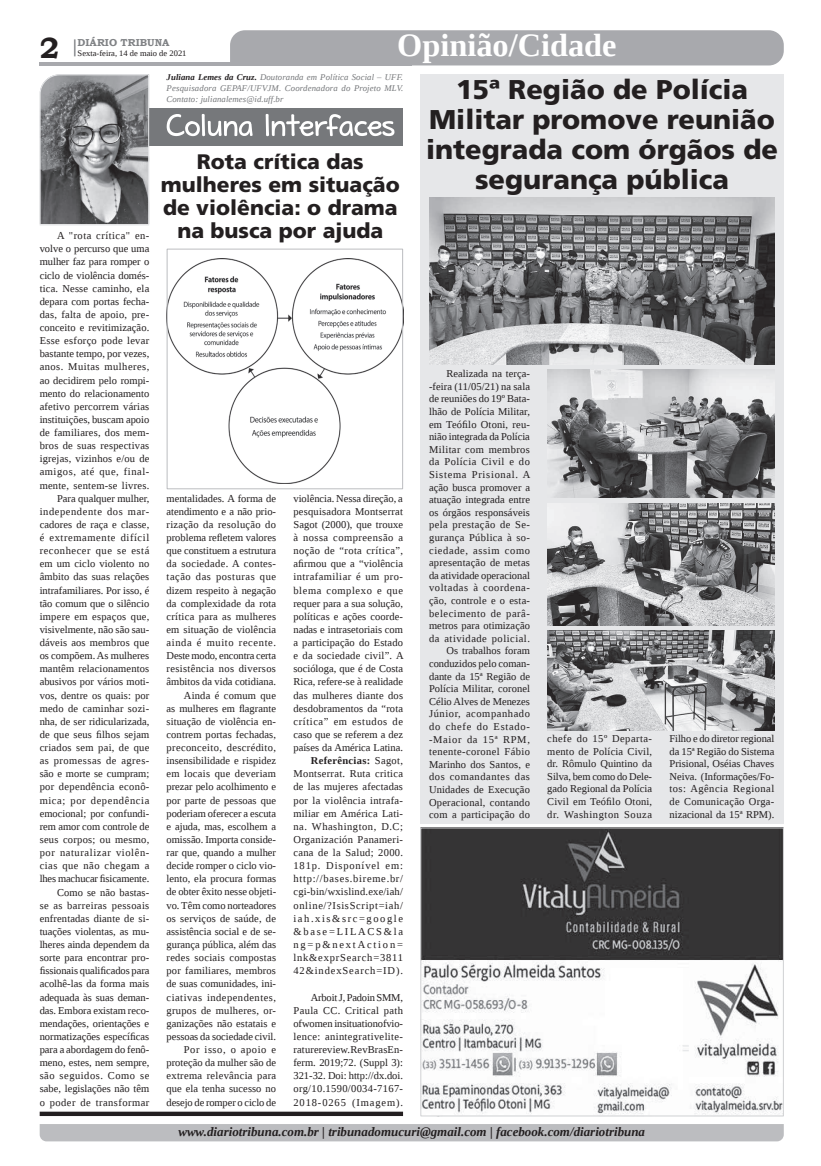
<style>
.page{position:relative;width:821px;height:1166px;background:#fff}
.page>*{position:absolute;margin:0;border:0;box-sizing:border-box;transform-origin:0 0}
.t1{font:700 32.38px "Liberation Serif";color:#fff}
.t2{font:700 29.31px "Bookman Old Style";color:#231f20}
.t3{font:900 27.12px/29.8px "Frutiger LT Std";color:#231f20;text-align:center}
.t4{font:900 21px/23.2px "Frutiger LT Std";color:#231f20;text-align:center}
.t5{font:italic 700 12.95px "Liberation Serif";color:#231f20}
.t6{font:10.5px/13.1px "Liberation Serif";letter-spacing:.01em;color:#231f20;text-align:right}
.t7{font:10.5px "Liberation Serif";letter-spacing:.045em;color:#231f20}
.t8{font:700 10.06px "Bookman Old Style";color:#808285}
.t9{font:italic 8.75px/10.5px "Liberation Serif";letter-spacing:.01em;color:#76787b;text-align:justify}
.t10{font:8.4px "Liberation Serif";color:#231f20}
.s1{font-weight:700;color:#231f20}
.s2{font-weight:700}
</style>
<div class="page">
<svg style="left:74px;top:39px;width:2px;height:17px"></svg>
<hr style="left:40px;top:62px;width:372px;height:3px;background:#a8a9ad">
<div style="left:230px;top:30px;width:554px;height:35px;background:#a8a9ad"></div>
<div style="left:40px;top:1124px;width:744px;height:17px;background:#bcbdc0"></div>
<div style="left:149px;top:108px;width:254px;height:38px;background:#76787b"></div>
<svg style="left:39px;top:74px;width:111px;height:152px;background:#838486"></svg>
<svg style="left:167px;top:114px;width:228px;height:22px"></svg>
<img style="left:422px;top:829px;width:360px;height:285px">
<div style="left:420px;top:827px;width:364px;height:289px;border:1px solid #d1d2d4"></div>
<div style="left:420px;top:74px;width:364px;height:749px;background:#e6e7e9"></div>
<img style="left:169px;top:258px;width:232px;height:225px">
<div style="left:167px;top:249px;width:236px;height:240px;border:1px solid #bcbdc0"></div>
<img style="left:429px;top:198px;width:345px;height:167px">
<img style="left:547px;top:370px;width:227px;height:127px">
<img style="left:547px;top:503px;width:227px;height:122px">
<img style="left:547px;top:631px;width:227px;height:99px">
<div style="left:40px;top:1111px;width:363px;height:5px;background:#231f20"></div>
<h2 class="t2" style="left:40px;top:27px;width:21px">2</h2>
<h1 class="t1" style="left:397px;top:24px;width:221px">Opinião/Cidade</h1>
<p class="t9" style="left:167px;top:72px;width:238px"><span class="s1">Juliana Lemes da Cruz.</span> Doutoranda em Política Social – UFF.<br>Pesquisadora GEPAF/UFVJM. Coordenadora do Projeto MLV.<br>Contato: julianalemes@id.uff.br</p>
<p class="t8" style="left:78px;top:35px;width:93px">DIÁRIO TRIBUNA</p>
<p class="t10" style="left:78px;top:48px;width:110px">Sexta-feira, 14 de maio de 2021</p>
<h3 class="t3" style="left:426px;top:75px;width:354px">15ª Região de Polícia<br>Militar promove reunião integrada com órgãos de segurança pública</h3>
<h3 class="t4" style="left:161px;top:150px;width:240px">Rota crítica das mulheres em situação de violência: o drama</h3>
<p class="t7" style="left:57px;top:229px;width:94px">A "rota crítica" en-</p>
<h3 class="t4" style="left:177px;top:219px;width:208px">na busca por ajuda</h3>
<p class="t6" style="left:40px;top:242px;width:111px">volve o percurso que uma mulher faz para romper o ciclo de violência domés&shy;tica. Nesse caminho, ela depara com portas fecha&shy;das, falta de apoio, pre&shy;conceito e revitimização.<br>Esse esforço pode levar bastante tempo, por vezes, anos. Muitas mulheres, ao decidirem pelo rompi&shy;mento do relacionamento afetivo percorrem várias instituições, buscam apoio de familiares, dos mem&shy;bros de suas respectivas igrejas, vizinhos e/ou de amigos, até que, final&shy;mente, sentem-se livres.<br>Para qualquer mulher, independente dos mar&shy;cadores de raça e classe, é extremamente difícil reconhecer que se está em um ciclo violento no âmbito das suas relações intrafamiliares. Por isso, é tão comum que o silêncio impere em espaços que, visivelmente, não são sau&shy;dáveis aos membros que os compõem. As mulheres mantêm relacionamentos abusivos por vários moti&shy;vos, dentre os quais: por medo de caminhar sozi&shy;nha, de ser ridicularizada, de que seus filhos sejam criados sem pai, de que as promessas de agres&shy;são e morte se cumpram; por dependência econô&shy;mica; por dependência emocional; por confundi&shy;rem amor com controle de seus corpos; ou mesmo, por naturalizar violên&shy;cias que não chegam a lhes machucar fisicamente.<br>Como se não bastas-<br>se as barreiras pessoais enfrentadas diante de si&shy;tuações violentas, as mu&shy;lheres ainda dependem da sorte para encontrar pro&shy;fissionais qualificados para acolhê-las da forma mais adequada às suas deman&shy;das. Embora existam reco&shy;mendações, orientações e normatizações específicas para a abordagem do fenô&shy;meno, estes, nem sempre, são seguidos. Como se sabe, legislações não têm o poder de transformar</p>
<p class="t6" style="left:167px;top:491px;width:111px">mentalidades. A forma de atendimento e a não prio&shy;rização da resolução do problema refletem valores que constituem a estrutura da sociedade. A contes&shy;tação das posturas que dizem respeito à negação da complexidade da rota crítica para as mulheres em situação de violência ainda é muito recente.<br>Deste modo, encontra certa resistência nos diversos âmbitos da vida cotidiana.<br>Ainda é comum que<br>as mulheres em flagrante situação de violência en&shy;contrem portas fechadas, preconceito, descrédito, insensibilidade e rispidez em locais que deveriam prezar pelo acolhimento e por parte de pessoas que poderiam oferecer a escuta e ajuda, mas, escolhem a omissão. Importa conside&shy;rar que, quando a mulher decide romper o ciclo vio&shy;lento, ela procura formas de obter êxito nesse objeti&shy;vo. Têm como norteadores os serviços de saúde, de assistência social e de se&shy;gurança pública, além das redes sociais compostas por familiares, membros de suas comunidades, ini&shy;ciativas independentes, grupos de mulheres, or&shy;ganizações não estatais e pessoas da sociedade civil.<br>Por isso, o apoio e proteção da mulher são de extrema relevância para que ela tenha sucesso no desejo de romper o ciclo de</p>
<p class="t6" style="left:293px;top:491px;width:112px">violência. Nessa direção, a pesquisadora Montserrat<br>Sagot (2000), que trouxe à nossa compreensão a noção de “rota crítica”, afirmou que a “violência intrafamiliar é um pro&shy;blema complexo e que requer para a sua solução, políticas e ações coorde&shy;nadas e intrasetoriais com a participação do Estado e da sociedade civil”. A socióloga, que é de Costa<br>Rica, refere-se à realidade das mulheres diante dos desdobramentos da “rota crítica” em estudos de caso que se referem a dez países da América Latina.<br><span class="s2">Referências:</span> Sagot,<br>Montserrat. Ruta critica de las mujeres afectadas por la violência intrafa&shy;miliar em América Lati&shy;na. Whashington, D.C;<br>Organización Panameri&shy;cana de la Salud; 2000.<br>181p. Disponível em: http://bases.bireme.br/ cgi-bin/wxislind.exe/iah/ online/?IsisScript=iah/ iah.xis&amp;src=google &amp;base=LILACS&amp;la ng=p&amp;nextAction= lnk&amp;exprSearch=3811<br>42&amp;indexSearch=ID).</p>
<p class="t6" style="left:293px;top:990px;width:111px;text-align:justify;text-indent:17px">Arboit J, Padoin SMM, Paula CC. Critical path ofwomen insituationofvio&shy;lence: anintegrativelite&shy;raturereview.RevBrasEn&shy;ferm. 2019;72. (Suppl 3):<br>321-32. Doi: http://dx.doi. org/10.1590/0034-7167- 2018-0265 (Imagem).</p>
<p class="t6" style="left:429px;top:367px;width:103px;line-height:12.6px">Realizada na terça--feira (11/05/21) na sala de reuniões do 19º Bata&shy;lhão de Polícia Militar, em Teófilo Otoni, reu&shy;nião integrada da Polícia<br>Militar com membros da Polícia Civil e do<br>Sistema Prisional. A ação busca promover a atuação integrada entre os órgãos responsáveis pela prestação de Se&shy;gurança Pública à so&shy;ciedade, assim como apresentação de metas da atividade operacional voltadas à coordena&shy;ção, controle e o esta&shy;belecimento de parâ&shy;metros para otimização da atividade policial.<br>Os trabalhos foram conduzidos pelo coman&shy;dante da 15ª Região de<br>Polícia Militar, coronel<br>Célio Alves de Menezes<br>Júnior, acompanhado do chefe do Estado--Maior da 15ª RPM, tenente-coronel Fábio<br>Marinho dos Santos, e dos comandantes das<br>Unidades de Execução<br>Operacional, contando com a participação do</p>
<p class="t6" style="left:547px;top:732px;width:106px;line-height:12.6px;text-align:justify">chefe do 15º Departa&shy;mento de Polícia Civil, dr. Rômulo Quintino da Silva, bem como do Dele&shy;gado Regional da Polícia Civil em Teófilo Otoni, dr. Washington Souza</p>
<p class="t6" style="left:669px;top:732px;width:106px;line-height:12.6px;text-align:justify">Filho e do diretor regional da 15ª Região do Sistema Prisional, Oséias Chaves Neiva. (Informações/Fo&shy;tos: Agência Regional de Comunicação Orga&shy;nizacional da 15ª RPM).</p>
<p class="t5" style="left:178px;top:1123px;width:468px">www.diariotribuna.com.br | tribunadomucuri@gmail.com | facebook.com/diariotribuna</p>
</div>
